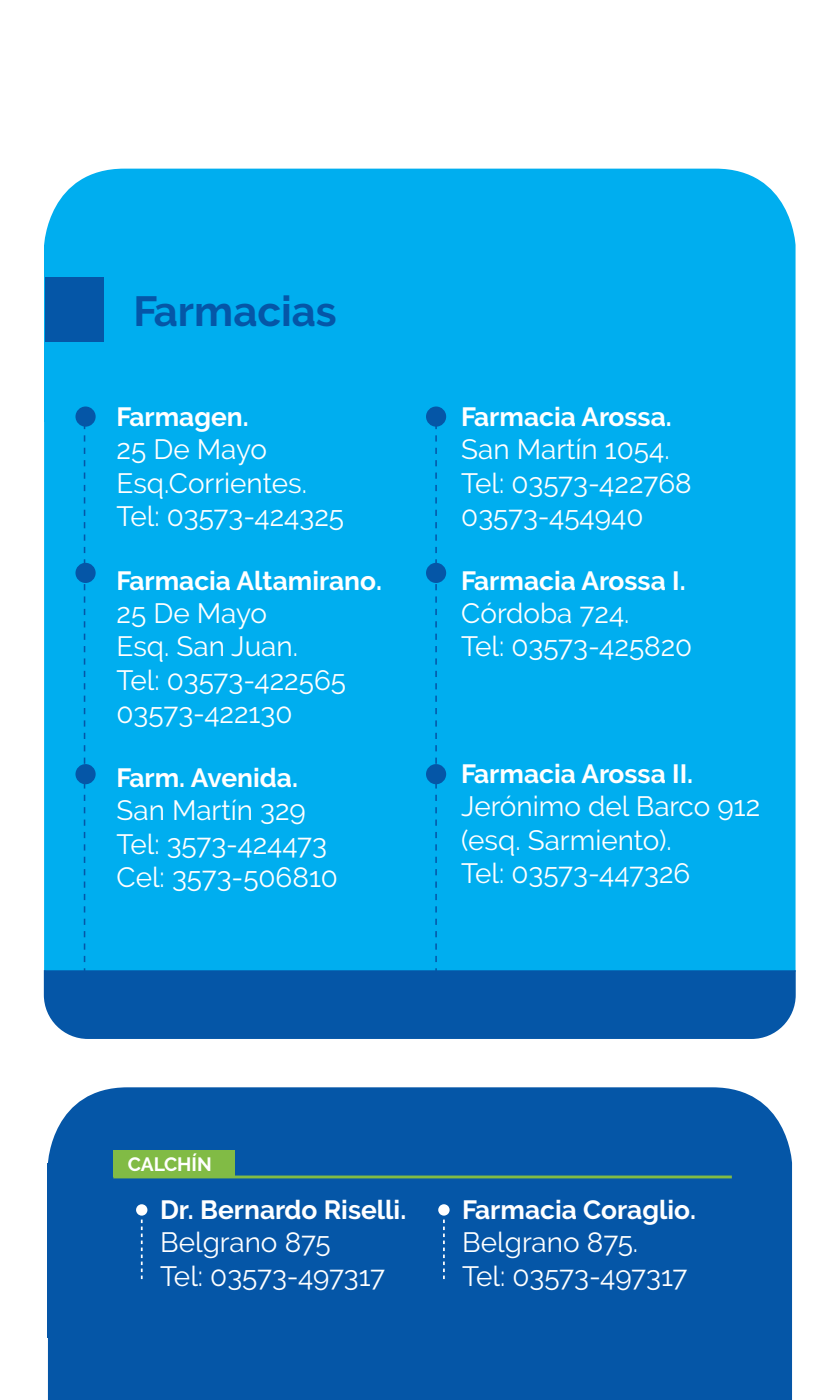
<style>
.page{position:relative;width:840px;height:1400px;background:#fff}
.page>*{position:absolute;margin:0;border:0;box-sizing:border-box;transform-origin:0 0}
.t1{font:700 42px "Raleway";color:#0556a7}
.t2{font:27.82px/33.4px "Raleway";color:#fff}
.t3{font:700 26.43px "Raleway";color:#fff}
.t4{font:700 19.25px "Raleway";color:#fff}
</style>
<div class="page">
<div style="left:44px;top:169px;width:752px;height:801px;background:#00aeef"></div>
<div style="left:44px;top:970px;width:752px;height:69px;background:#0556a7"></div>
<div style="left:46px;top:277px;width:748px;height:693px;background:#00aeef"></div>
<svg style="left:84px;top:427px;width:1px;height:594px"></svg>
<svg style="left:435px;top:427px;width:2px;height:594px"></svg>
<div style="left:75px;top:407px;width:21px;height:20px;background:#0556a7;border-radius:50%"></div>
<div style="left:75px;top:563px;width:21px;height:20px;background:#0556a7;border-radius:50%"></div>
<div style="left:75px;top:764px;width:21px;height:20px;background:#0556a7;border-radius:50%"></div>
<div style="left:426px;top:407px;width:20px;height:20px;background:#0556a7;border-radius:50%"></div>
<div style="left:426px;top:563px;width:20px;height:20px;background:#0556a7;border-radius:50%"></div>
<div style="left:426px;top:764px;width:20px;height:20px;background:#0556a7;border-radius:50%"></div>
<div style="left:46px;top:277px;width:58px;height:64px;background:#0556a7"></div>
<svg style="left:792px;top:1163px;width:1px;height:175px"></svg>
<div style="left:48px;top:1087px;width:744px;height:313px;background:#0556a7"></div>
<div style="left:113px;top:1150px;width:122px;height:27px;background:#81bb45"></div>
<hr style="left:113px;top:1176px;width:619px;height:2px;background:#81bb45">
<div style="left:136px;top:1204px;width:11px;height:12px;background:#fff;border-radius:50%"></div>
<svg style="left:141px;top:1220px;width:2px;height:61px"></svg>
<div style="left:438px;top:1204px;width:12px;height:12px;background:#fff;border-radius:50%"></div>
<svg style="left:443px;top:1220px;width:2px;height:61px"></svg>
<h1 class="t1" style="left:133px;top:287px;width:205px">Farmacias</h1>
<p class="t3" style="left:117px;top:401px;width:134px">Farmagen.</p>
<p class="t2" style="left:117px;top:433px;width:229px">25 De Mayo<br>Esq.Corrientes.<br>Tel: 03573-424325</p>
<p class="t3" style="left:117px;top:565px;width:267px">Farmacia Altamirano.</p>
<p class="t2" style="left:117px;top:596px;width:231px">25 De Mayo<br>Esq. San Juan.<br>Tel: 03573-422565<br>03573-422130</p>
<p class="t3" style="left:117px;top:762px;width:183px">Farm. Avenida.</p>
<p class="t2" style="left:117px;top:794px;width:223px">San Martín 329<br>Tel: 3573-424473<br>Cel: 3573-506810</p>
<p class="t3" style="left:461px;top:401px;width:212px">Farmacia Arossa.</p>
<p class="t2" style="left:461px;top:433px;width:232px">San Martín 1054.<br>Tel: 03573-422768<br>03573-454940</p>
<p class="t3" style="left:461px;top:565px;width:226px">Farmacia Arossa I.</p>
<p class="t2" style="left:461px;top:596px;width:233px">Córdoba 724.<br>Tel: 03573-425820</p>
<p class="t3" style="left:461px;top:759px;width:233px">Farmacia Arossa II.</p>
<p class="t2" style="left:461px;top:790px;width:301px">Jerónimo del Barco 912 (esq. Sarmiento).<br>Tel: 03573-447326</p>
<p class="t4" style="left:128px;top:1153px;width:86px">CALCHÍN</p>
<p class="t3" style="left:160px;top:1194px;width:248px">Dr. Bernardo Riselli.</p>
<p class="t2" style="left:160px;top:1226px;width:227px">Belgrano 875<br>Tel: 03573-497317</p>
<p class="t3" style="left:462px;top:1194px;width:235px">Farmacia Coraglio.</p>
<p class="t2" style="left:462px;top:1226px;width:227px">Belgrano 875.<br>Tel: 03573-497317</p>
</div>
